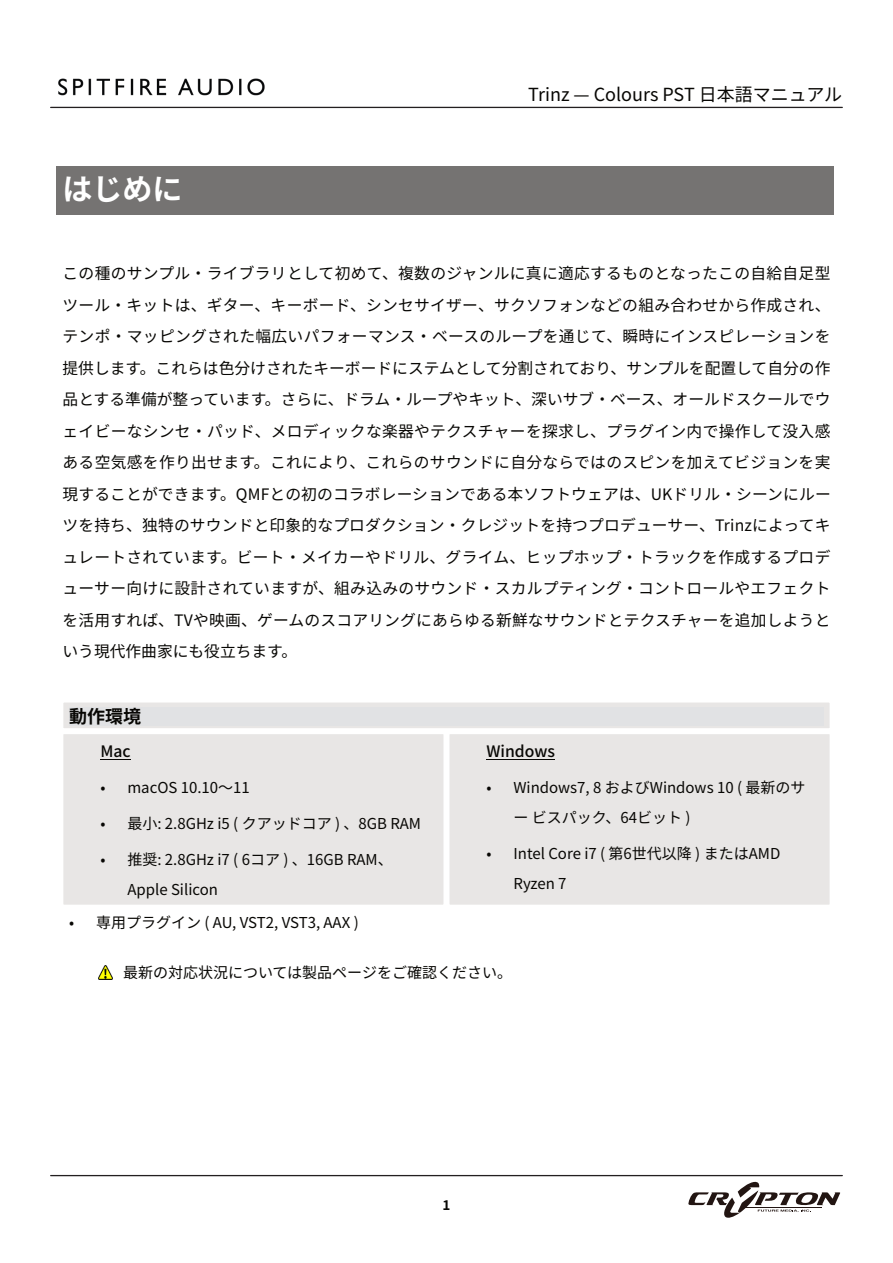
<style>
.page{position:relative;width:893px;height:1263px;background:#fff}
.page>*{position:absolute;margin:0;border:0;box-sizing:border-box;transform-origin:0 0}
.t1{font:700 30px "Source Han Sans JP";color:#fff}
.t2{font:18px "Source Han Sans JP";color:#080704}
.t3{font:700 18px "Source Han Sans JP";color:#080704}
.t4{font:15.75px/31.5px "Source Han Sans JP";letter-spacing:.015em;color:#080704;text-align:justify}
.t5{font:500 15.75px "Source Han Sans JP";color:#080704}
.t6{font:15px/30px "Source Han Sans JP";color:#080704}
</style>
<div class="page">
<hr style="left:51px;top:107px;width:791px;height:1px;background:#231f20">
<hr style="left:51px;top:1175px;width:791px;height:1px;background:#231f20">
<svg style="left:688px;top:1181px;width:152px;height:37px"></svg>
<img style="left:58px;top:78px;width:207px;height:18px">
<div style="left:56px;top:167px;width:778px;height:48px;background:#757372"></div>
<div style="left:63px;top:702px;width:767px;height:203px;background:#e8e6e5"></div>
<div style="left:69px;top:707px;width:755px;height:18px;background:#e1e2e4"></div>
<hr style="left:100px;top:759px;width:31px;height:1px;background:#080704">
<hr style="left:486px;top:759px;width:69px;height:1px;background:#080704">
<div style="left:443px;top:731px;width:6px;height:177px;background:#fff"></div>
<div style="left:60px;top:728px;width:773px;height:6px;background:#fff"></div>
<img style="left:98px;top:966px;width:14px;height:13px">
<h1 class="t1" style="left:63px;top:173px;width:121px">はじめに</h1>
<p class="t2" style="left:528px;top:85px;width:315px">Trinz — Colours PST 日本語マニュアル</p>
<p class="t4" style="left:63px;top:258px;width:770px">この種のサンプル‧ライブラリとして初めて、複数のジャンルに真に適応するものとなったこの自給自足型ツール‧キットは、ギター、キーボード、シンセサイザー、サクソフォンなどの組み合わせから作成され、テンポ‧マッピングされた幅広いパフォーマンス‧ベースのループを通じて、瞬時にインスピレーションを提供します。これらは色分けされたキーボードにステムとして分割されており、サンプルを配置して自分の作品とする準備が整っています。さらに、ドラム‧ループやキット、深いサブ‧ベース、オールドスクールでウェイビーなシンセ‧パッド、メロディックな楽器やテクスチャーを探求し、プラグイン内で操作して没入感ある空気感を作り出せます。これにより、これらのサウンドに自分ならではのスピンを加えてビジョンを実現することができます。QMFとの初のコラボレーションである本ソフトウェアは、UKドリル‧シーンにルーツを持ち、独特のサウンドと印象的なプロダクション‧クレジットを持つプロデューサー、Trinzによってキュレートされています。ビート‧メイカーやドリル、グライム、ヒップホップ‧トラックを作成するプロデューサー向けに設計されていますが、組み込みのサウンド‧スカルプティング‧コントロールやエフェクトを活用すれば、TVや映画、ゲームのスコアリングにあらゆる新鮮なサウンドとテクスチャーを追加しようという現代作曲家にも役立ちます。</p>
<p class="t3" style="left:69px;top:707px;width:73px">動作環境</p>
<p class="t5" style="left:100px;top:743px;width:32px">Mac</p>
<p class="t6" style="left:100px;top:772px;width:151px">• macOS 10.10〜11</p>
<p class="t6" style="left:100px;top:808px;width:322px">• 最小: 2.8GHz i5 ( クアッドコア ) 、8GB RAM</p>
<p class="t6" style="left:127px;top:844px;width:267px;text-indent:-27px">• 推奨: 2.8GHz i7 ( 6コア ) 、16GB RAM、<br>Apple Silicon</p>
<p class="t5" style="left:486px;top:743px;width:70px">Windows</p>
<p class="t6" style="left:513px;top:772px;width:294px;text-indent:-27px">• Windows7, 8 およびWindows 10 ( 最新のサー ビスパック、64ビット )</p>
<p class="t6" style="left:513px;top:838px;width:268px;text-indent:-27px">• Intel Core i7 ( 第6世代以降 ) またはAMD<br>Ryzen 7</p>
<p class="t6" style="left:69px;top:907px;width:291px">• 専用プラグイン ( AU, VST2, VST3, AAX )</p>
<p class="t6" style="left:123px;top:957px;width:390px">最新の対応状況については製品ページをご確認ください。</p>
</div>
